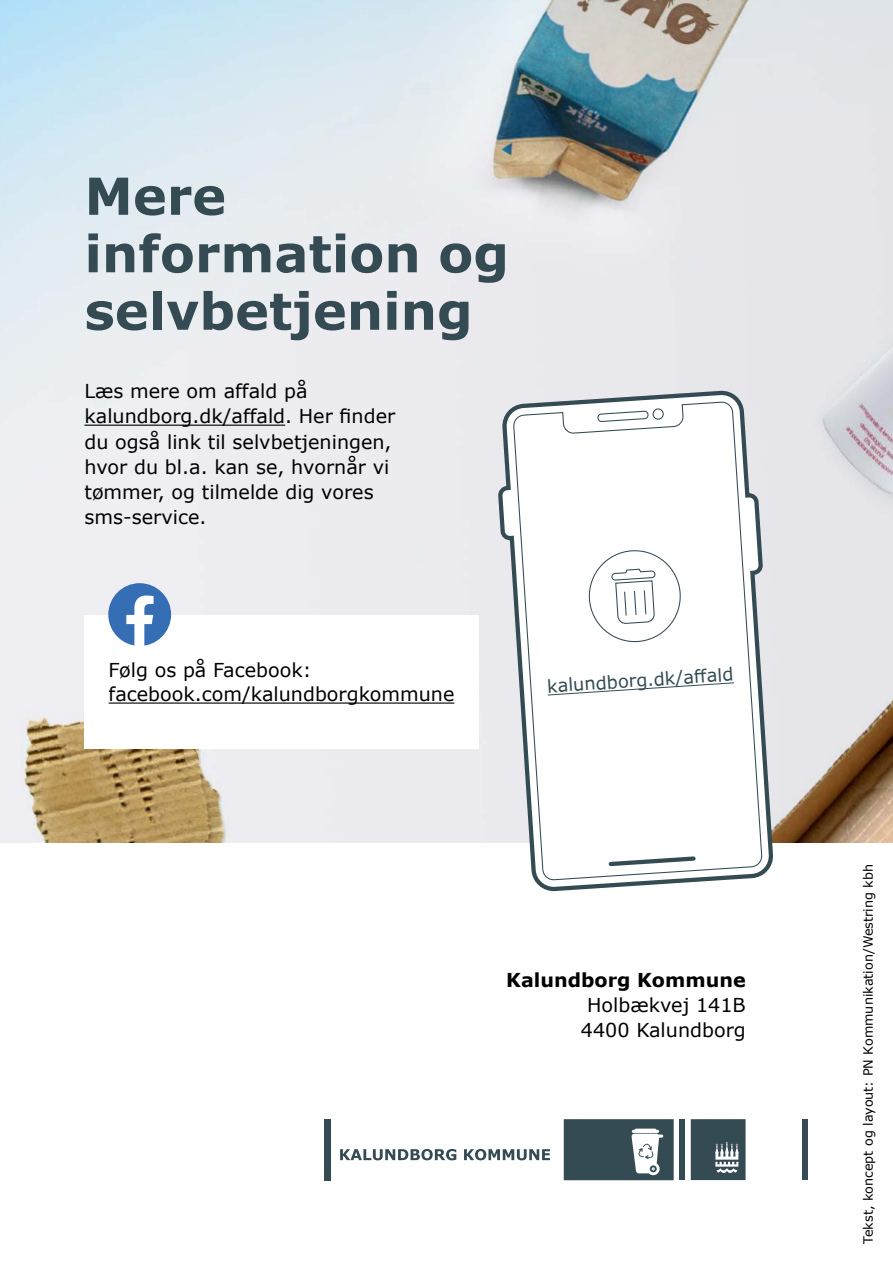
<style>
.page{position:relative;width:893px;height:1263px;background:#fff}
.page>*{position:absolute;margin:0;border:0;box-sizing:border-box;transform-origin:0 0}
.t1{font:700 51.15px/57.4px "Verdana";color:#354b54}
.Brød{font:19.2px/25.2px "Verdana";color:#000;text-align:right}
.Brød_boks{font:19.2px/24.5px "Verdana";color:#000}
.t2{font:17.85px "Verdana Pro";color:#354b54}
.Brød-2{font:12.75px "Verdana";color:#000}
.s1{font-weight:700}
</style>
<div class="page">
<img style="left:0;top:0;width:893px;height:843px">
<hr style="left:84px;top:425px;width:201px;height:1px;background:#000">
<svg style="left:499px;top:392px;width:273px;height:498px"></svg>
<svg style="left:513px;top:401px;width:249px;height:479px"></svg>
<svg style="left:653px;top:409px;width:10px;height:10px"></svg>
<div style="left:652px;top:408px;width:12px;height:12px;border:1px solid #354b54;border-radius:50%"></div>
<svg style="left:606px;top:854px;width:92px;height:14px"></svg>
<svg style="left:597px;top:410px;width:52px;height:13px"></svg>
<svg style="left:587px;top:548px;width:95px;height:96px"></svg>
<svg style="left:547px;top:682px;width:188px;height:14px"></svg>
<div style="left:84px;top:615px;width:395px;height:134px;background:#fff"></div>
<hr style="left:109px;top:702px;width:345px;height:2px;background:#000">
<div style="left:108px;top:583px;width:63px;height:63px;background:#366eb5;border-radius:50%"></div>
<svg style="left:126px;top:595px;width:28px;height:51px"></svg>
<div style="left:324px;top:1119px;width:6px;height:61px;background:#354b54"></div>
<div style="left:679px;top:1119px;width:6px;height:61px;background:#354b54"></div>
<svg style="left:691px;top:1119px;width:55px;height:61px;background:#4b5e66"></svg>
<div style="left:802px;top:1119px;width:6px;height:61px;background:#354b54"></div>
<svg style="left:564px;top:1119px;width:110px;height:61px;background:#54676e"></svg>
<svg style="left:340px;top:1149px;width:116px;height:11px"></svg>
<svg style="left:464px;top:1149px;width:86px;height:11px"></svg>
<h3 class="t1" style="left:84px;top:168px;width:426px">Mere information og selvbetjening</h3>
<p class="Brød" style="left:84px;top:379px;width:312px;text-align:left">Læs mere om affald på kalundborg.dk/affald. Her finder du også link til selvbetjeningen, hvor du bl.a. kan se, hvornår vi tømmer, og tilmelde dig vores sms-service.</p>
<p class="Brød_boks" style="left:109px;top:658px;width:347px">Følg os på Facebook: facebook.com/kalundborgkommune</p>
<p class="t2" style="left:546px;top:675px;width:188px;rotate:-4deg">kalundborg.dk/affald</p>
<p class="Brød" style="left:506px;top:967px;width:241px"><span class="s1">Kalundborg Kommune<br></span>Holbækvej 141B<br>4400 Kalundborg</p>
<p class="Brød-2" style="left:860px;top:1244px;width:381px;rotate:-90deg">Tekst, koncept og layout: PN Kommunikation/Westring kbh</p>
</div>
